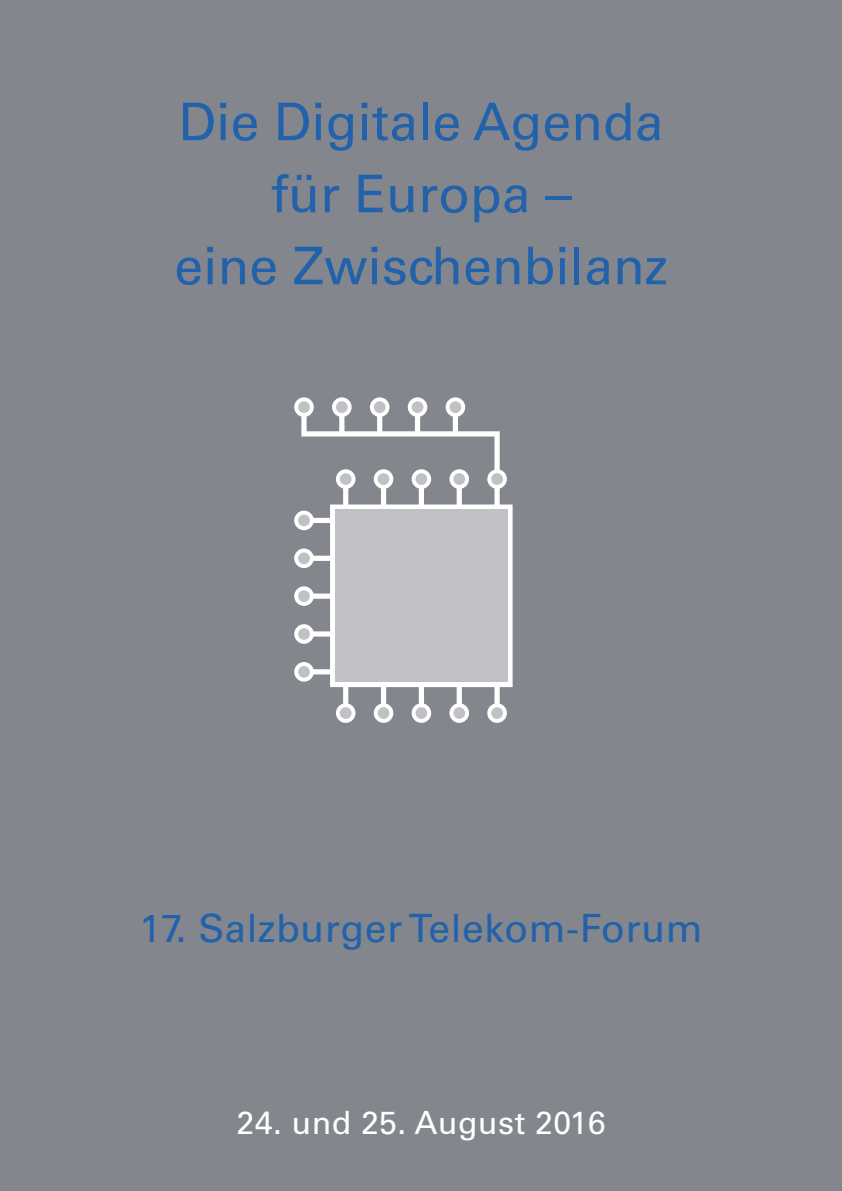
<style>
.page{position:relative;width:842px;height:1191px;background:#83868c}
.page>*{position:absolute;margin:0;border:0;box-sizing:border-box;transform-origin:0 0}
.t1{font:52px/72px "Univers";color:#2262ab;text-align:center}
.t2{font:39px "Univers";letter-spacing:.015em;color:#2262ab}
.t3{font:32px "Univers";letter-spacing:.015em;color:#fff}
</style>
<div class="page">
<svg style="left:294px;top:397px;width:219px;height:326px"></svg>
<div style="left:335px;top:510px;width:172px;height:172px;background:#c0c1c4"></div>
<div style="left:449px;top:401px;width:12px;height:12px;background:#c0c1c4;border-radius:50%"></div>
<div style="left:298px;top:401px;width:12px;height:12px;background:#c0c1c4;border-radius:50%"></div>
<div style="left:336px;top:401px;width:12px;height:12px;background:#c0c1c4;border-radius:50%"></div>
<div style="left:374px;top:401px;width:12px;height:12px;background:#c0c1c4;border-radius:50%"></div>
<div style="left:412px;top:401px;width:11px;height:12px;background:#c0c1c4;border-radius:50%"></div>
<div style="left:491px;top:473px;width:12px;height:12px;background:#c0c1c4;border-radius:50%"></div>
<div style="left:340px;top:473px;width:12px;height:12px;background:#c0c1c4;border-radius:50%"></div>
<div style="left:378px;top:473px;width:11px;height:12px;background:#c0c1c4;border-radius:50%"></div>
<div style="left:415px;top:473px;width:12px;height:12px;background:#c0c1c4;border-radius:50%"></div>
<div style="left:453px;top:473px;width:12px;height:12px;background:#c0c1c4;border-radius:50%"></div>
<div style="left:298px;top:514px;width:12px;height:12px;background:#c0c1c4;border-radius:50%"></div>
<div style="left:298px;top:666px;width:12px;height:11px;background:#c0c1c4;border-radius:50%"></div>
<div style="left:298px;top:628px;width:12px;height:12px;background:#c0c1c4;border-radius:50%"></div>
<div style="left:298px;top:590px;width:12px;height:12px;background:#c0c1c4;border-radius:50%"></div>
<div style="left:298px;top:552px;width:12px;height:12px;background:#c0c1c4;border-radius:50%"></div>
<div style="left:340px;top:707px;width:12px;height:12px;background:#c0c1c4;border-radius:50%"></div>
<div style="left:491px;top:707px;width:12px;height:12px;background:#c0c1c4;border-radius:50%"></div>
<div style="left:453px;top:707px;width:12px;height:12px;background:#c0c1c4;border-radius:50%"></div>
<div style="left:415px;top:707px;width:12px;height:12px;background:#c0c1c4;border-radius:50%"></div>
<div style="left:378px;top:707px;width:11px;height:12px;background:#c0c1c4;border-radius:50%"></div>
<p class="t1" style="left:174px;top:90px;width:495px">Die Digitale Agenda für Europa –<br>eine Zwischenbilanz</p>
<p class="t2" style="left:139px;top:914px;width:565px">17. Salzburger Telekom-Forum</p>
<p class="t3" style="left:237px;top:1110px;width:370px">24. und 25. August 2016</p>
</div>
